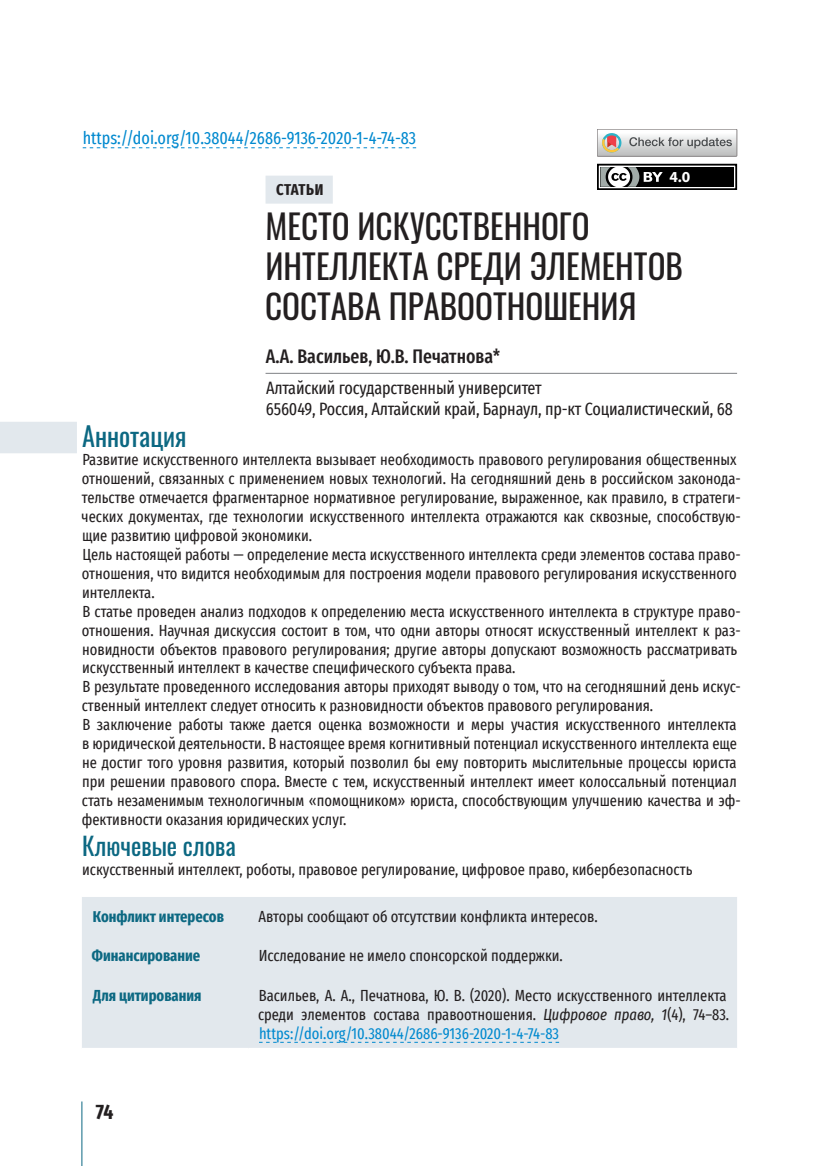
<style>
.page{position:relative;width:819px;height:1166px;background:#fff}
.page>*{position:absolute;margin:0;border:0;box-sizing:border-box;transform-origin:0 0}
.t1{font:33.25px/39.9px "Oswald";color:#231f20}
.t2{font:26.25px "Oswald";color:#0c6882}
.t3{font:24.5px "Oswald";color:#0c6882}
.t4{font:700 extra-condensed 21px "Fira Sans";color:#231f20}
.t5{font:500 extra-condensed 19.25px "Fira Sans";color:#231f20}
.t6{font:extra-condensed 17.5px/21px "Fira Sans";letter-spacing:-.01em;color:#231f20}
.t7{font:extra-condensed 17.5px "Fira Sans";color:#0089cf}
.t8{font:extra-condensed 15.75px/18.9px "Fira Sans";color:#231f20}
.t9{font:700 extra-condensed 15.75px "Fira Sans";color:#0c6882}
.t10{font:700 extra-condensed 15.75px "Fira Sans";letter-spacing:.025em;color:#231f20}
.t11{font:700 15.22px "Myriad Pro";color:#fff}
.s1{font-style:italic}
.s2{color:#0089cf}
</style>
<div class="page">
<hr style="left:82px;top:1101px;width:1px;height:65px;background:#0c6882">
<svg style="left:83px;top:147px;width:333px;height:1px"></svg>
<div style="left:265px;top:176px;width:68px;height:28px;background:#e2e8ed"></div>
<hr style="left:265px;top:373px;width:472px;height:1px;background:#808285">
<div style="left:0;top:422px;width:77px;height:31px;background:#e2e8ed"></div>
<div style="left:82px;top:897px;width:655px;height:151px;background:#e2e8ed"></div>
<svg style="left:259px;top:1042px;width:300px;height:1px"></svg>
<div style="left:597px;top:164px;width:140px;height:26px;border:2px solid #000"></div>
<div style="left:600px;top:167px;width:133px;height:20px;background:#000"></div>
<svg style="left:600px;top:167px;width:62px;height:20px"></svg>
<svg style="left:597px;top:129px;width:139px;height:27px"></svg>
<p class="t7" style="left:83px;top:125px;width:335px">https://doi.org/10.38044/2686-9136-2020-1-4-74-83</p>
<p class="t10" style="left:276px;top:177px;width:49px">Статьи</p>
<h1 class="t1" style="left:265px;top:204px;width:419px">Место искусственного интеллекта среди элементов состава правоотношения</h1>
<p class="t5" style="left:266px;top:341px;width:236px">А.А. Васильев, Ю.В. Печатнова*</p>
<p class="t6" style="left:266px;top:377px;width:468px">Алтайский государственный университет<br>656049, Россия, Алтайский край, Барнаул, пр-кт Социалистический, 68</p>
<h2 class="t2" style="left:82px;top:412px;width:106px">Аннотация</h2>
<p class="t8" style="left:82px;top:450px;width:660px">Развитие искусственного интеллекта вызывает необходимость правового регулирования общественных отношений, связанных с применением новых технологий. На сегодняшний день в российском законода&shy;тельстве отмечается фрагментарное нормативное регулирование, выраженное, как правило, в стратеги&shy;ческих документах, где технологии искусственного интеллекта отражаются как сквозные, способствую&shy;щие развитию цифровой экономики.<br>Цель настоящей работы — определение места искусственного интеллекта среди элементов состава право&shy;отношения, что видится необходимым для построения модели правового регулирования искусственного интеллекта.<br>В статье проведен анализ подходов к определению места искусственного интеллекта в структуре право&shy;отношения. Научная дискуссия состоит в том, что одни авторы относят искусственный интеллект к раз&shy;новидности объектов правового регулирования; другие авторы допускают возможность рассматривать искусственный интеллект в качестве специфического субъекта права.<br>В результате проведенного исследования авторы приходят выводу о том, что на сегодняшний день искус&shy;ственный интеллект следует относить к разновидности объектов правового регулирования.<br>В заключение работы также дается оценка возможности и меры участия искусственного интеллекта в юридической деятельности. В настоящее время когнитивный потенциал искусственного интеллекта еще не достиг того уровня развития, который позволил бы ему повторить мыслительные процессы юриста при решении правового спора. Вместе с тем, искусственный интеллект имеет колоссальный потенциал стать незаменимым технологичным «помощником» юриста, способствующим улучшению качества и эф&shy;фективности оказания юридических услуг.</p>
<h3 class="t3" style="left:82px;top:824px;width:155px">Ключевые слова</h3>
<p class="t8" style="left:82px;top:860px;width:611px">искусственный интеллект, роботы, правовое регулирование, цифровое право, кибербезопасность</p>
<p class="t9" style="left:93px;top:903px;width:133px">Конфликт интересов</p>
<p class="t8" style="left:258px;top:906px;width:340px">Авторы сообщают об отсутствии конфликта интересов.</p>
<p class="t9" style="left:92px;top:943px;width:110px">Финансирование</p>
<p class="t8" style="left:259px;top:946px;width:305px">Исследование не имело спонсорской поддержки.</p>
<p class="t9" style="left:93px;top:982px;width:110px">Для цитирования</p>
<p class="t8" style="left:258px;top:985px;width:472px">Васильев, А. А., Печатнова, Ю. В. (2020). Место искусственного интеллекта среди элементов состава правоотношения. <span class="s1">Цифровое право, 1</span>(4), 74–83. <span class="s2">https://doi.org/10.38044/2686-9136-2020-1-4-74-83</span></p>
<p class="t11" style="left:669px;top:167px;width:22px">4.0</p>
<h3 class="t4" style="left:96px;top:1094px;width:19px">74</h3>
</div>
